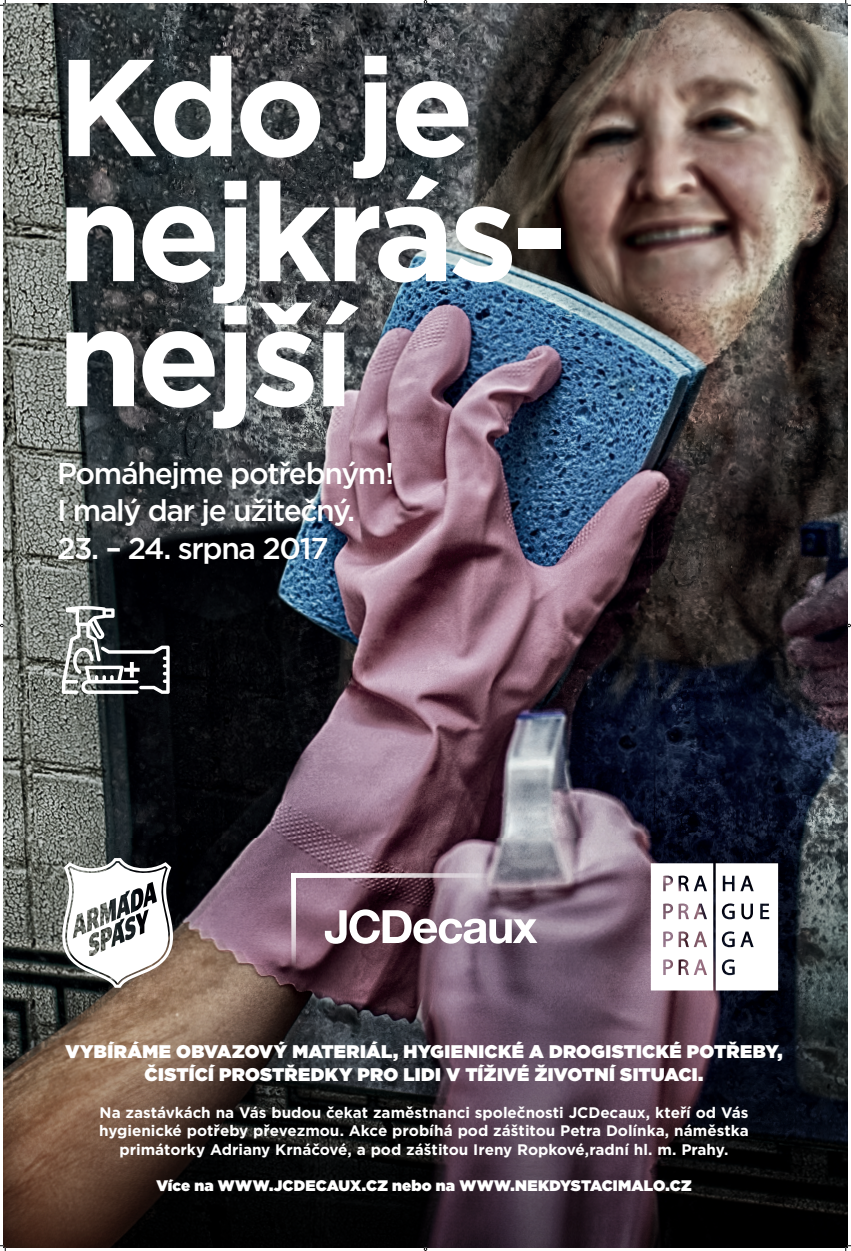
<style>
.page{position:relative;width:851px;height:1251px;background:#fff}
.page>*{position:absolute;margin:0;border:0;box-sizing:border-box;transform-origin:0 0}
.t1{font:700 137.5px/125px "Gotham";letter-spacing:-.045em;color:#fff}
.t2{font:500 30px/37.5px "Gotham";letter-spacing:-.045em;color:#fff}
.t3{font:900 18.32px/22.9px "Gotham";letter-spacing:.015em;color:#fff;text-align:center}
.t4{font:700 15.25px/18.4px "Gotham";color:#fff;text-align:center}
.t5{font:900 15.25px "Gotham";letter-spacing:.01em;color:#fff}
</style>
<div class="page">
<img style="left:3px;top:3px;width:844px;height:835px">
<svg style="left:3px;top:838px;width:844px;height:410px;background:#43363a"></svg>
<svg style="left:62px;top:606px;width:108px;height:88px"></svg>
<svg style="left:650px;top:863px;width:127px;height:127px"></svg>
<svg style="left:291px;top:873px;width:246px;height:93px;background:#88727f"></svg>
<svg style="left:62px;top:858px;width:111px;height:130px"></svg>
<svg style="left:0;top:0;width:6px;height:6px"></svg>
<svg style="left:0;top:1245px;width:6px;height:6px"></svg>
<svg style="left:845px;top:0;width:5px;height:6px"></svg>
<svg style="left:845px;top:1245px;width:5px;height:6px"></svg>
<h1 class="t1" style="left:57px;top:44px;width:512px">Kdo je nejkrás&shy;nejší</h1>
<h2 class="t2" style="left:57px;top:454px;width:338px">Pomáhejme potřebným!<br>I malý dar je užitečný.</h2>
<h2 class="t2" style="left:57px;top:529px;width:273px">23. – 24. srpna 2017</h2>
<p class="t3" style="left:65px;top:1040px;width:718px">VYBÍRÁME OBVAZOVÝ MATERIÁL, HYGIENICKÉ A DROGISTICKÉ POTŘEBY,<br>ČISTÍCÍ PROSTŘEDKY PRO LIDI V TÍŽIVÉ ŽIVOTNÍ SITUACI.</p>
<p class="t4" style="left:99px;top:1103px;width:650px">Na zastávkách na Vás budou čekat zaměstnanci společnosti JCDecaux, kteří od Vás hygienické potřeby převezmou. Akce probíhá pod záštitou Petra Dolínka, náměstka primátorky Adriany Krnáčové, a pod záštitou Ireny Ropkové,radní hl. m. Prahy.</p>
<p class="t5" style="left:156px;top:1175px;width:536px">Více na WWW.JCDECAUX.CZ nebo na WWW.NEKDYSTACIMALO.CZ</p>
</div>
